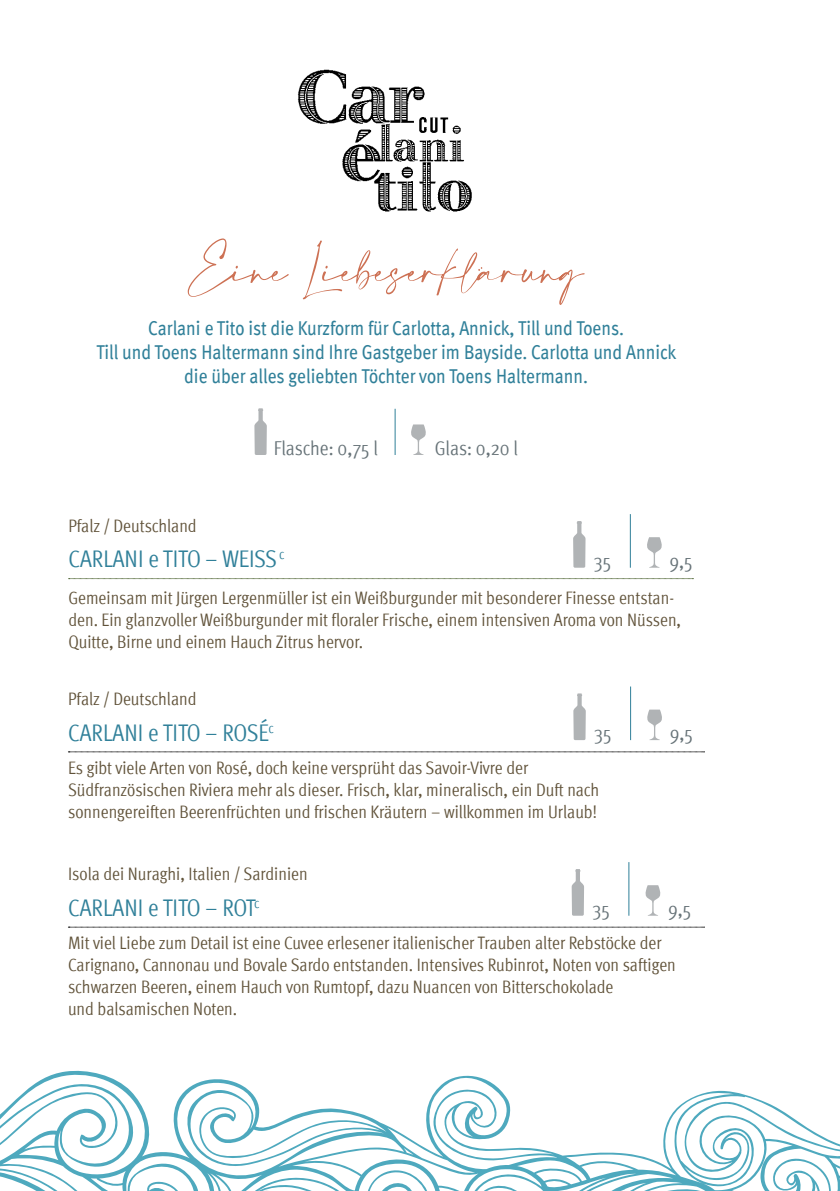
<style>
.page{position:relative;width:840px;height:1191px;background:#fff}
.page>*{position:absolute;margin:0;border:0;box-sizing:border-box;transform-origin:0 0}
.t1{font:condensed 24px "Meta Pro";color:#308099}
.t2{font:condensed 20px/24px "Meta Pro";color:#308099;text-align:center}
.t3{font:condensed 20px "Meta Pro";letter-spacing:-.005em;color:#677378}
.t4{font:condensed 18px/22px "Meta Pro";color:#61533a}
</style>
<div class="page">
<svg style="left:0;top:1070px;width:839px;height:121px"></svg>
<svg style="left:69px;top:578px;width:624px;height:1px"></svg>
<hr style="left:629px;top:514px;width:1px;height:54px;background:#308099">
<svg style="left:647px;top:537px;width:15px;height:31px"></svg>
<svg style="left:573px;top:521px;width:12px;height:47px"></svg>
<img style="left:297px;top:69px;width:175px;height:143px">
<svg style="left:188px;top:238px;width:396px;height:67px"></svg>
<svg style="left:68px;top:751px;width:636px;height:1px"></svg>
<hr style="left:629px;top:686px;width:1px;height:54px;background:#308099">
<svg style="left:647px;top:709px;width:15px;height:31px"></svg>
<svg style="left:573px;top:693px;width:12px;height:47px"></svg>
<svg style="left:68px;top:926px;width:636px;height:1px"></svg>
<hr style="left:628px;top:862px;width:1px;height:53px;background:#308099">
<svg style="left:645px;top:885px;width:15px;height:30px"></svg>
<svg style="left:571px;top:869px;width:12px;height:46px"></svg>
<hr style="left:394px;top:409px;width:1px;height:46px;background:#308099">
<svg style="left:411px;top:424px;width:15px;height:31px"></svg>
<svg style="left:254px;top:408px;width:13px;height:47px"></svg>
<p class="t2" style="left:96px;top:314px;width:581px">Carlani e Tito ist die Kurzform für Carlotta, Annick, Till und Toens.<br>Till und Toens Haltermann sind Ihre Gastgeber im Bayside. Carlotta und Annick die über alles geliebten Töchter von Toens Haltermann.</p>
<p class="t3" style="left:273px;top:433px;width:106px">Flasche: 0,75 l</p>
<p class="t3" style="left:434px;top:433px;width:85px">Glas: 0,20 l</p>
<p class="t4" style="left:68px;top:513px;width:130px">Pfalz / Deutschland</p>
<h1 class="t1" style="left:68px;top:541px;width:217px">CARLANI e TITO – WEISS<sup>c</sup></h1>
<p class="t4" style="left:68px;top:585px;width:614px">Gemeinsam mit Jürgen Lergenmüller ist ein Weißburgunder mit besonderer Finesse entstan&shy;den. Ein glanzvoller Weißburgunder mit floraler Frische, einem intensiven Aroma von Nüssen,<br>Quitte, Birne und einem Hauch Zitrus hervor.</p>
<p class="t3" style="left:593px;top:546px;width:19px">35</p>
<p class="t3" style="left:669px;top:546px;width:25px">9,5</p>
<p class="t4" style="left:68px;top:687px;width:130px">Pfalz / Deutschland</p>
<h1 class="t1" style="left:68px;top:715px;width:207px">CARLANI e TITO – ROSÉ<sup>c</sup></h1>
<p class="t4" style="left:68px;top:755px;width:532px">Es gibt viele Arten von Rosé, doch keine versprüht das Savoir-Vivre der<br>Südfranzösischen Riviera mehr als dieser. Frisch, klar, mineralisch, ein Duft nach sonnengereiften Beerenfrüchten und frischen Kräutern – willkommen im Urlaub!</p>
<p class="t3" style="left:594px;top:718px;width:19px">35</p>
<p class="t3" style="left:669px;top:718px;width:25px">9,5</p>
<p class="t4" style="left:68px;top:862px;width:241px">Isola dei Nuraghi, Italien / Sardinien</p>
<h1 class="t1" style="left:68px;top:890px;width:193px">CARLANI e TITO – ROT<sup>c</sup></h1>
<p class="t4" style="left:68px;top:931px;width:609px">Mit viel Liebe zum Detail ist eine Cuvee erlesener italienischer Trauben alter Rebstöcke der Carignano, Cannonau und Bovale Sardo entstanden. Intensives Rubinrot, Noten von saftigen schwarzen Beeren, einem Hauch von Rumtopf, dazu Nuancen von Bitterschokolade<br>und balsamischen Noten.</p>
<p class="t3" style="left:592px;top:894px;width:19px">35</p>
<p class="t3" style="left:667px;top:894px;width:25px">9,5</p>
</div>
